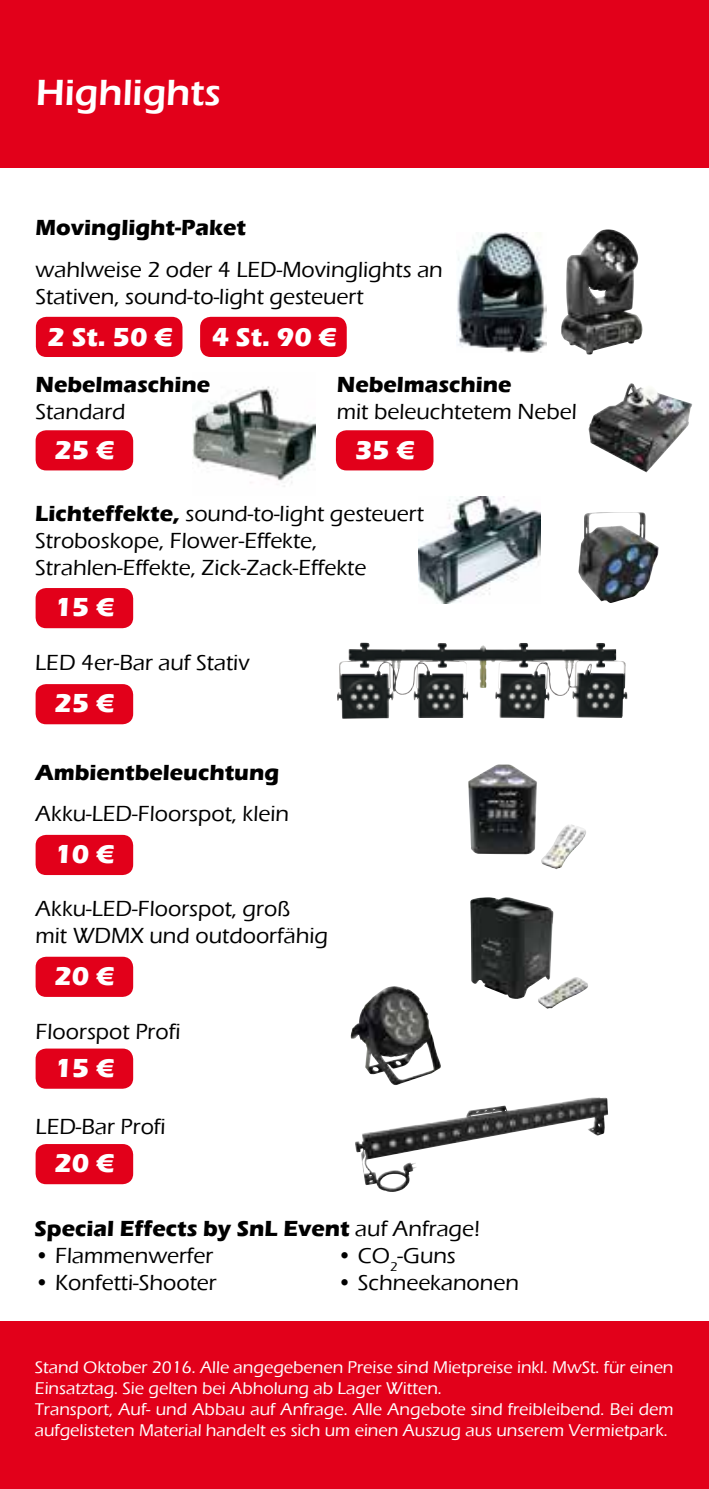
<style>
.page{position:relative;width:709px;height:1489px;background:#fff}
.page>*{position:absolute;margin:0;border:0;box-sizing:border-box;transform-origin:0 0}
.t1{font:600 37.5px "Eras ITC";color:#fff}
.t2{font:700 26.75px "Eras ITC";color:#fff}
.t3{font:500 22.5px/27px "Eras ITC";color:#000}
.t4{font:700 22.5px "Eras ITC";color:#000}
.t5{font:500 17.5px/21px "Eras ITC";color:#fff}
.s1{font-weight:700}
.s2{font-weight:500}
</style>
<div class="page">
<div style="left:0;top:1320px;width:709px;height:168px;background:#e2001a"></div>
<div style="left:0;top:0;width:709px;height:168px;background:#e2001a"></div>
<div style="left:36px;top:834px;width:97px;height:41px;background:#e2001a;border-radius:11px"></div>
<div style="left:36px;top:1048px;width:97px;height:40px;background:#e2001a;border-radius:11px"></div>
<div style="left:36px;top:1143px;width:97px;height:41px;background:#e2001a;border-radius:11px"></div>
<div style="left:36px;top:956px;width:97px;height:40px;background:#e2001a;border-radius:11px"></div>
<div style="left:36px;top:430px;width:97px;height:40px;background:#e2001a;border-radius:11px"></div>
<div style="left:336px;top:430px;width:97px;height:40px;background:#e2001a;border-radius:11px"></div>
<div style="left:36px;top:317px;width:146px;height:40px;background:#e2001a;border-radius:11px"></div>
<div style="left:36px;top:588px;width:97px;height:40px;background:#e2001a;border-radius:11px"></div>
<div style="left:36px;top:684px;width:97px;height:40px;background:#e2001a;border-radius:11px"></div>
<img style="left:456px;top:232px;width:90px;height:120px">
<img style="left:193px;top:386px;width:123px;height:101px">
<img style="left:418px;top:496px;width:122px;height:107px">
<div style="left:200px;top:317px;width:147px;height:40px;background:#e2001a;border-radius:11px"></div>
<img style="left:337px;top:643px;width:126px;height:76px">
<img style="left:350px;top:986px;width:91px;height:99px">
<img style="left:355px;top:1097px;width:237px;height:94px">
<img style="left:588px;top:383px;width:104px;height:89px">
<img style="left:561px;top:229px;width:81px;height:125px">
<img style="left:468px;top:764px;width:118px;height:105px">
<img style="left:470px;top:897px;width:118px;height:111px">
<img style="left:578px;top:512px;width:80px;height:91px">
<h1 class="t1" style="left:36px;top:71px;width:186px">Highlights</h1>
<p class="t4" style="left:36px;top:215px;width:212px">Movinglight-Paket</p>
<p class="t3" style="left:36px;top:256px;width:409px">wahlweise 2 oder 4 LED-Movinglights an<br>Stativen, sound-to-light gesteuert</p>
<p class="t2" style="left:47px;top:322px;width:127px">2 St. 50 €</p>
<p class="t4" style="left:36px;top:371px;width:176px">Nebelmaschine</p>
<p class="t3" style="left:36px;top:398px;width:91px">Standard</p>
<p class="t2" style="left:212px;top:321px;width:127px">4 St. 90 €</p>
<p class="t4" style="left:337px;top:371px;width:176px">Nebelmaschine</p>
<p class="t3" style="left:337px;top:398px;width:241px">mit beleuchtetem Nebel</p>
<p class="t2" style="left:54px;top:435px;width:61px">25 €</p>
<p class="t2" style="left:355px;top:435px;width:61px">35 €</p>
<p class="t3" style="left:35px;top:500px;width:390px"><span class="s1">Lichteffekte,</span> sound-to-light gesteuert<br>Stroboskope, Flower-Effekte,<br>Strahlen-Effekte, Zick-Zack-Effekte</p>
<p class="t2" style="left:54px;top:592px;width:61px">15 €</p>
<p class="t3" style="left:35px;top:649px;width:216px">LED 4er-Bar auf Stativ</p>
<p class="t2" style="left:54px;top:688px;width:61px">25 €</p>
<p class="t4" style="left:36px;top:759px;width:245px">Ambientbeleuchtung</p>
<p class="t3" style="left:36px;top:800px;width:255px">Akku-LED-Floorspot, klein</p>
<p class="t2" style="left:54px;top:838px;width:61px">10 €</p>
<p class="t3" style="left:36px;top:895px;width:294px">Akku-LED-Floorspot, groß<br>mit WDMX und outdoorfähig</p>
<p class="t2" style="left:54px;top:960px;width:61px">20 €</p>
<p class="t3" style="left:36px;top:1017px;width:146px">Floorspot Profi</p>
<p class="t2" style="left:54px;top:1052px;width:61px">15 €</p>
<p class="t3" style="left:36px;top:1113px;width:132px">LED-Bar Profi</p>
<p class="t2" style="left:54px;top:1147px;width:61px">20 €</p>
<p class="t4" style="left:34px;top:1215px;width:447px">Special Effects by SnL Event <span class="s2">auf Anfrage!</span></p>
<p class="t3" style="left:34px;top:1242px;width:180px">• Flammenwerfer</p>
<p class="t3" style="left:337px;top:1242px;width:120px">• CO<sub>2</sub>-Guns</p>
<p class="t3" style="left:34px;top:1269px;width:184px">• Konfetti-Shooter</p>
<p class="t3" style="left:337px;top:1269px;width:183px">• Schneekanonen</p>
<p class="t5" style="left:35px;top:1357px;width:640px">Stand Oktober 2016. Alle angegebenen Preise sind Mietpreise inkl. MwSt. für einen Einsatztag. Sie gelten bei Abholung ab Lager Witten.<br>Transport, Auf- und Abbau auf Anfrage. Alle Angebote sind freibleibend. Bei dem aufgelisteten Material handelt es sich um einen Auszug aus unserem Vermietpark.</p>
</div>
